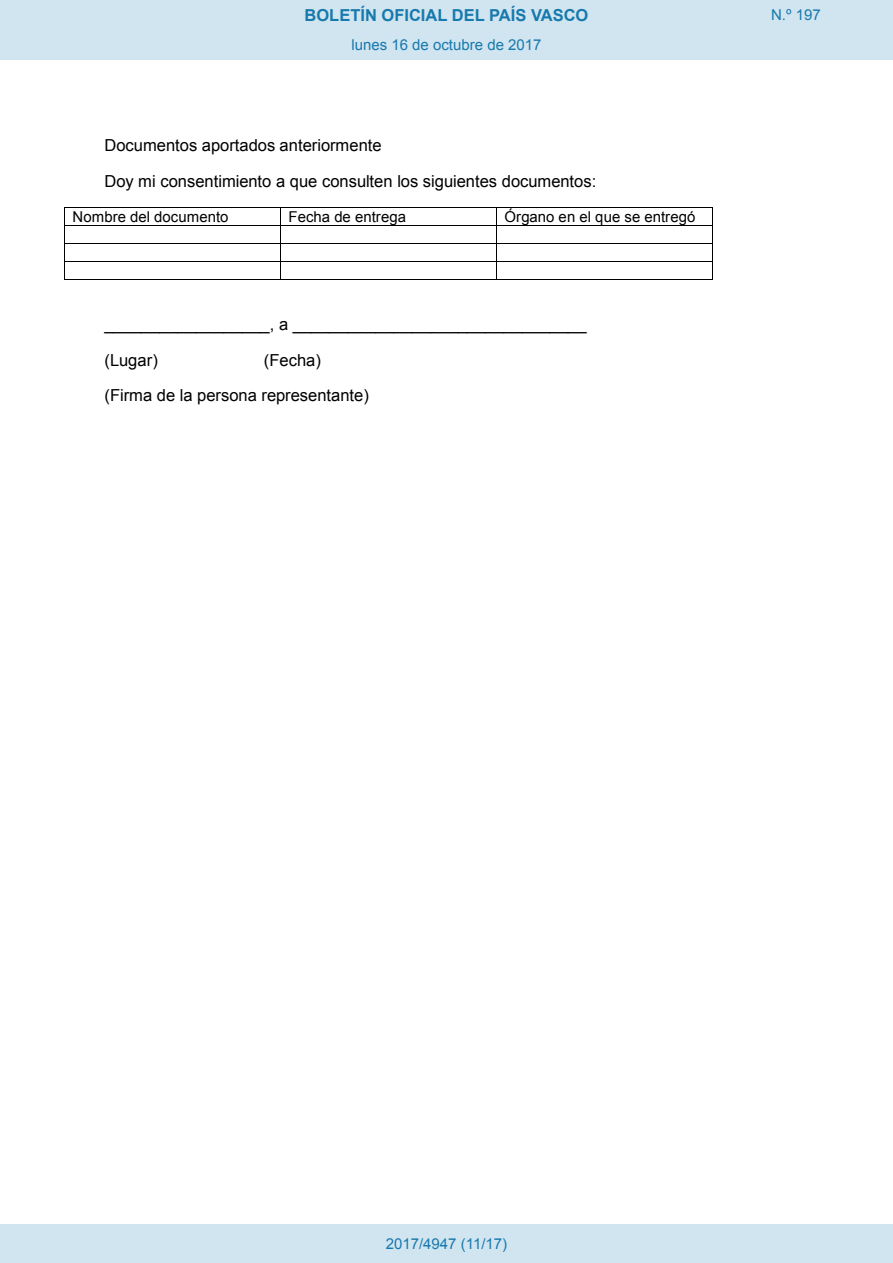
<style>
.page{position:relative;width:893px;height:1263px;background:#fff}
.page>*{position:absolute;margin:0;border:0;box-sizing:border-box;transform-origin:0 0}
.t1{font:16.5px/35.4px "Arial";color:#000}
.t2{font:700 16.5px "Arial";color:#1879ad}
.t3{font:15px "Arial";color:#000}
.Paginacion_Centro{font:15px "Arial";color:#1879ad}
</style>
<div class="page">
<hr style="left:65px;top:207px;width:215px;height:1px;background:#000">
<hr style="left:281px;top:207px;width:215px;height:1px;background:#000">
<hr style="left:497px;top:207px;width:215px;height:1px;background:#000">
<hr style="left:65px;top:225px;width:215px;height:1px;background:#000">
<hr style="left:281px;top:225px;width:215px;height:1px;background:#000">
<hr style="left:497px;top:225px;width:215px;height:1px;background:#000">
<hr style="left:65px;top:243px;width:215px;height:1px;background:#000">
<hr style="left:281px;top:243px;width:215px;height:1px;background:#000">
<hr style="left:497px;top:243px;width:215px;height:1px;background:#000">
<hr style="left:65px;top:261px;width:215px;height:1px;background:#000">
<hr style="left:281px;top:261px;width:215px;height:1px;background:#000">
<hr style="left:497px;top:261px;width:215px;height:1px;background:#000">
<svg style="left:64px;top:207px;width:1px;height:73px"></svg>
<hr style="left:65px;top:279px;width:215px;height:1px;background:#000">
<svg style="left:280px;top:207px;width:1px;height:73px"></svg>
<hr style="left:281px;top:279px;width:215px;height:1px;background:#000">
<svg style="left:496px;top:207px;width:1px;height:73px"></svg>
<hr style="left:497px;top:279px;width:215px;height:1px;background:#000">
<svg style="left:712px;top:207px;width:1px;height:73px"></svg>
<div style="left:0;top:0;width:893px;height:60px;background:#d0e5f0"></div>
<div style="left:0;top:1225px;width:893px;height:38px;background:#d0e5f0"></div>
<p class="t2" style="left:305px;top:4px;width:285px">BOLETÍN OFICIAL DEL PAÍS VASCO</p>
<p class="Paginacion_Centro" style="left:771px;top:5px;width:51px">N.º 197</p>
<p class="Paginacion_Centro" style="left:351px;top:35px;width:192px">lunes 16 de octubre de 2017</p>
<p class="t1" style="left:104px;top:128px;width:493px">Documentos aportados anteriormente<br>Doy mi consentimiento a que consulten los siguientes documentos:</p>
<p class="t3" style="left:73px;top:206px;width:157px">Nombre del documento</p>
<p class="t3" style="left:289px;top:206px;width:119px">Fecha de entrega</p>
<p class="t3" style="left:505px;top:206px;width:192px">Órgano en el que se entregó</p>
<p class="t1" style="left:104px;top:307px;width:484px">__________________, a ________________________________ (Lugar)</p>
<p class="t1" style="left:104px;top:343px;width:266px;text-indent:159px">(Fecha) (Firma de la persona representante)</p>
<p class="Paginacion_Centro" style="left:386px;top:1234px;width:123px">2017/4947 (11/17)</p>
</div>
